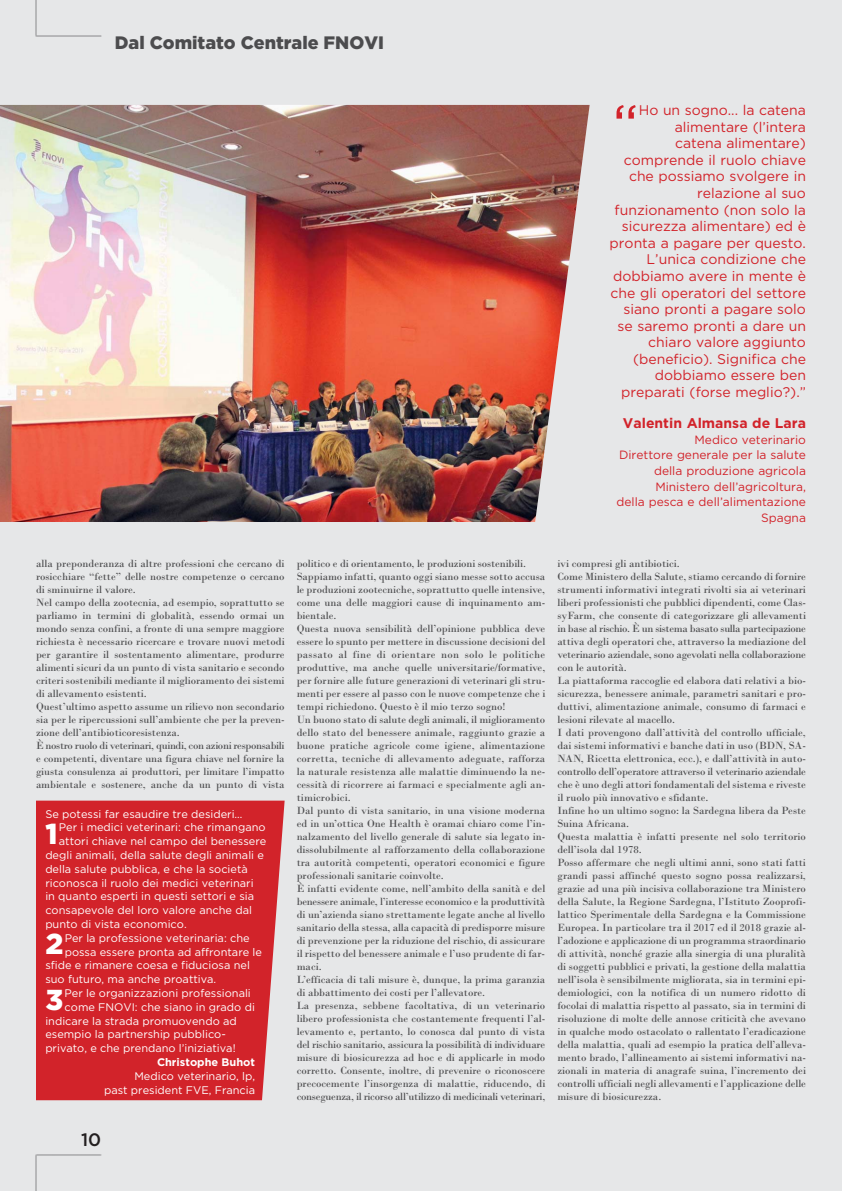
<style>
.page{position:relative;width:842px;height:1191px;background:#e6e7e8}
.page>*{position:absolute;margin:0;border:0;box-sizing:border-box;transform-origin:0 0}
.t1{font:59.7px "Gotham";color:#d2232a}
.t2{font:900 28.8px "Gotham";color:#fff}
.t3{font:900 18px "Gotham";color:#4c4c4e}
.t4{font:500 18px "Gotham";color:#231f20}
.t5{font:14px/16.6px "Gotham";color:#d2232a;text-align:right}
.t6{font:700 14px "Gotham";color:#d2232a}
.t7{font:12px/15.6px "Gotham";color:#d2232a;text-align:right}
.t8{font:11px/13px "Bodoni";color:#4c4c4e}
.t9{font:11px/13.8px "Gotham";color:#fff;text-align:right}
.t10{font:700 11px "Gotham";color:#fff}
</style>
<div class="page">
<img style="left:0;top:105px;width:590px;height:417px">
<svg style="left:36px;top:1154px;width:66px;height:37px"></svg>
<svg style="left:36px;top:0;width:66px;height:37px"></svg>
<div style="left:36px;top:800px;width:249px;height:300px;background:#d2232a"></div>
<h3 class="t3" style="left:115px;top:36px;width:271px">Dal Comitato Centrale FNOVI</h3>
<p class="t5" style="left:610px;top:103px;width:198px">Ho un sogno... la catena alimentare (l’intera<br>catena alimentare) comprende il ruolo chiave che possiamo svolgere in relazione al suo funzionamento (non solo la sicurezza alimentare) ed è pronta a pagare per questo.<br>L’unica condizione che dobbiamo avere in mente è che gli operatori del settore siano pronti a pagare solo se saremo pronti a dare un chiaro valore aggiunto (beneficio). Significa che dobbiamo essere ben preparati (forse meglio?).”</p>
<p class="t6" style="left:623px;top:415px;width:184px">Valentin Almansa de Lara</p>
<p class="t7" style="left:616px;top:432px;width:191px">Medico veterinario<br>Direttore generale per la salute della produzione agricola<br>Ministero dell’agricoltura,<br>della pesca e dell’alimentazione<br>Spagna</p>
<h1 class="t1" style="left:612px;top:104px;width:28px">“</h1>
<p class="t8" style="left:36px;top:558px;width:250px">alla preponderanza di altre professioni che cercano di rosicchiare “fette” delle nostre competenze o cercano di sminuirne il valore.<br>Nel campo della zootecnia, ad esempio, soprattutto se parliamo in termini di globalità, essendo ormai un mondo senza confini, a fronte di una sempre maggiore richiesta è necessario ricercare e trovare nuovi metodi per garantire il sostentamento alimentare, produrre alimenti sicuri da un punto di vista sanitario e secondo criteri sostenibili mediante il miglioramento dei sistemi di allevamento esistenti.<br>Quest’ultimo aspetto assume un rilievo non secondario sia per le ripercussioni sull’ambiente che per la preven&shy;zione dell’antibioticoresistenza.<br>È nostro ruolo di veterinari, quindi, con azioni responsabili e competenti, diventare una figura chiave nel fornire la giusta consulenza ai produttori, per limitare l’impatto ambientale e sostenere, anche da un punto di vista</p>
<p class="t8" style="left:297px;top:558px;width:250px">politico e di orientamento, le produzioni sostenibili.<br>Sappiamo infatti, quanto oggi siano messe sotto accusa le produzioni zootecniche, soprattutto quelle intensive, come una delle maggiori cause di inquinamento am&shy;bientale.<br>Questa nuova sensibilità dell’opinione pubblica deve essere lo spunto per mettere in discussione decisioni del passato al fine di orientare non solo le politiche produttive, ma anche quelle universitarie/formative, per fornire alle future generazioni di veterinari gli stru&shy;menti per essere al passo con le nuove competenze che i tempi richiedono. Questo è il mio terzo sogno!<br>Un buono stato di salute degli animali, il miglioramento dello stato del benessere animale, raggiunto grazie a buone pratiche agricole come igiene, alimentazione corretta, tecniche di allevamento adeguate, rafforza la naturale resistenza alle malattie diminuendo la ne&shy;cessità di ricorrere ai farmaci e specialmente agli an&shy;timicrobici.<br>Dal punto di vista sanitario, in una visione moderna ed in un’ottica One Health è oramai chiaro come l’in&shy;nalzamento del livello generale di salute sia legato in&shy;dissolubilmente al rafforzamento della collaborazione tra autorità competenti, operatori economici e figure professionali sanitarie coinvolte.<br>È infatti evidente come, nell’ambito della sanità e del benessere animale, l’interesse economico e la produttività di un’azienda siano strettamente legate anche al livello sanitario della stessa, alla capacità di predisporre misure di prevenzione per la riduzione del rischio, di assicurare il rispetto del benessere animale e l’uso prudente di far&shy;maci.<br>L’efficacia di tali misure è, dunque, la prima garanzia di abbattimento dei costi per l’allevatore.<br>La presenza, sebbene facoltativa, di un veterinario libero professionista che costantemente frequenti l’al&shy;levamento e, pertanto, lo conosca dal punto di vista del rischio sanitario, assicura la possibilità di individuare misure di biosicurezza ad hoc e di applicarle in modo corretto. Consente, inoltre, di prevenire o riconoscere precocemente l’insorgenza di malattie, riducendo, di conseguenza, il ricorso all’utilizzo di medicinali veterinari,</p>
<p class="t8" style="left:557px;top:558px;width:250px">ivi compresi gli antibiotici.<br>Come Ministero della Salute, stiamo cercando di fornire strumenti informativi integrati rivolti sia ai veterinari liberi professionisti che pubblici dipendenti, come Clas&shy;syFarm, che consente di categorizzare gli allevamenti in base al rischio. È un sistema basato sulla partecipazione attiva degli operatori che, attraverso la mediazione del veterinario aziendale, sono agevolati nella collaborazione con le autorità.<br>La piattaforma raccoglie ed elabora dati relativi a bio&shy;sicurezza, benessere animale, parametri sanitari e pro&shy;duttivi, alimentazione animale, consumo di farmaci e lesioni rilevate al macello.<br>I dati provengono dall’attività del controllo ufficiale, dai sistemi informativi e banche dati in uso (BDN, SA-NAN, Ricetta elettronica, ecc.), e dall’attività in auto&shy;controllo dell’operatore attraverso il veterinario aziendale che è uno degli attori fondamentali del sistema e riveste il ruolo più innovativo e sfidante.<br>Infine ho un ultimo sogno: la Sardegna libera da Peste Suina Africana.<br>Questa malattia è infatti presente nel solo territorio dell’isola dal 1978.<br>Posso affermare che negli ultimi anni, sono stati fatti grandi passi affinché questo sogno possa realizzarsi, grazie ad una più incisiva collaborazione tra Ministero della Salute, la Regione Sardegna, l’Istituto Zooprofi&shy;lattico Sperimentale della Sardegna e la Commissione Europea. In particolare tra il 2017 ed il 2018 grazie al&shy;l’adozione e applicazione di un programma straordinario di attività, nonché grazie alla sinergia di una pluralità di soggetti pubblici e privati, la gestione della malattia nell’isola è sensibilmente migliorata, sia in termini epi&shy;demiologici, con la notifica di un numero ridotto di focolai di malattia rispetto al passato, sia in termini di risoluzione di molte delle annose criticità che avevano in qualche modo ostacolato o rallentato l’eradicazione della malattia, quali ad esempio la pratica dell’alleva&shy;mento brado, l’allineamento ai sistemi informativi na&shy;zionali in materia di anagrafe suina, l’incremento dei controlli ufficiali negli allevamenti e l’applicazione delle misure di biosicurezza.</p>
<p class="t9" style="left:45px;top:807px;width:199px">Se potessi far esaudire tre desideri…</p>
<h2 class="t2" style="left:45px;top:823px;width:14px">1</h2>
<p class="t9" style="left:59px;top:821px;width:208px">Per i medici veterinari: che rimangano</p>
<p class="t9" style="left:59px;top:835px;width:209px">attori chiave nel campo del benessere</p>
<p class="t9" style="left:45px;top:849px;width:220px">degli animali, della salute degli animali e</p>
<p class="t9" style="left:45px;top:862px;width:204px">della salute pubblica, e che la società</p>
<p class="t9" style="left:45px;top:876px;width:210px">riconosca il ruolo dei medici veterinari</p>
<p class="t9" style="left:45px;top:890px;width:210px">in quanto esperti in questi settori e sia</p>
<p class="t9" style="left:45px;top:904px;width:208px">consapevole del loro valore anche dal</p>
<p class="t9" style="left:45px;top:918px;width:143px">punto di vista economico.</p>
<h2 class="t2" style="left:45px;top:933px;width:19px">2</h2>
<p class="t9" style="left:65px;top:931px;width:186px">Per la professione veterinaria: che</p>
<p class="t9" style="left:65px;top:945px;width:199px">possa essere pronta ad affrontare le</p>
<p class="t9" style="left:45px;top:959px;width:206px">sfide e rimanere coesa e fiduciosa nel</p>
<p class="t9" style="left:45px;top:973px;width:172px">suo futuro, ma anche proattiva.</p>
<h2 class="t2" style="left:45px;top:988px;width:19px">3</h2>
<p class="t9" style="left:65px;top:987px;width:188px">Per le organizzazioni professionali</p>
<p class="t9" style="left:65px;top:1000px;width:192px">come FNOVI: che siano in grado di</p>
<p class="t9" style="left:45px;top:1014px;width:193px">indicare la strada promuovendo ad</p>
<p class="t9" style="left:45px;top:1028px;width:182px">esempio la partnership pubblico-</p>
<p class="t9" style="left:45px;top:1042px;width:192px">privato, e che prendano l’iniziativa!</p>
<p class="t10" style="left:157px;top:1055px;width:100px">Christophe Buhot</p>
<p class="t9" style="left:104px;top:1069px;width:153px">Medico veterinario, lp,<br>past president FVE, Francia</p>
<h3 class="t4" style="left:81px;top:1133px;width:22px">10</h3>
</div>
